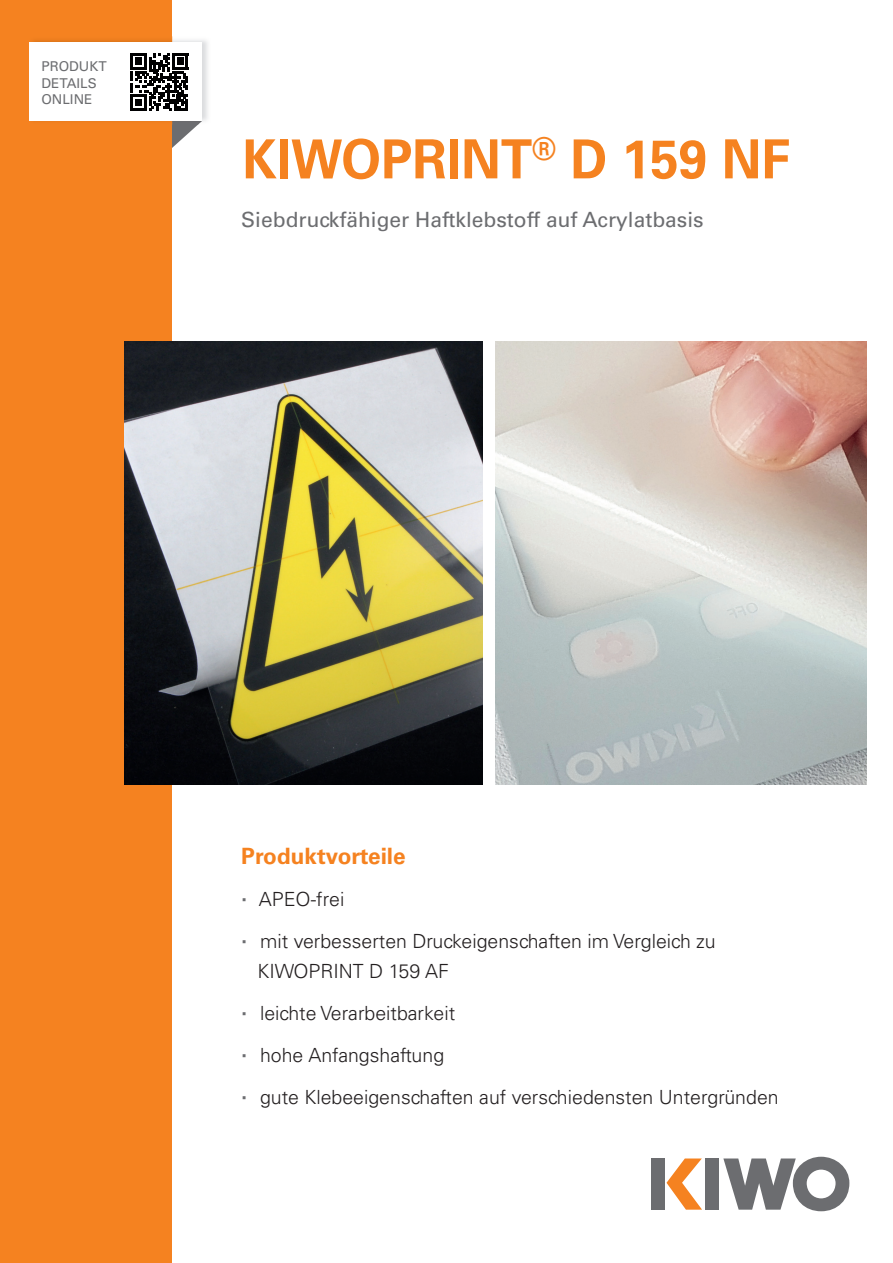
<style>
.page{position:relative;width:893px;height:1263px;background:#fff}
.page>*{position:absolute;margin:0;border:0;box-sizing:border-box;transform-origin:0 0}
.t1{font:700 54px "Univers LT Std";color:#f58220;scale:.95 1}
.t2{font:700 22.5px "Univers LT Std";color:#f58220}
.t3{font:21px "Univers LT Std";color:#6c6d70}
.t4{font:300 19.5px/42px "Univers LT Std";color:#231f20}
.t5{font:13.5px/16.2px "Univers LT Std";color:#6c6d70}
.s1{font-weight:700;font-size:22.5px;color:#6c6d70}
</style>
<div class="page">
<div style="left:0;top:0;width:171px;height:1263px;background:#f58220"></div>
<hr style="left:171px;top:0;width:1px;height:1263px;background:#f58220">
<img style="left:29px;top:36px;width:179px;height:85px">
<div style="left:30px;top:43px;width:172px;height:78px;background:#fff"></div>
<img style="left:125px;top:341px;width:357px;height:443px">
<svg style="left:130px;top:53px;width:72px;height:95px"></svg>
<img style="left:495px;top:341px;width:371px;height:444px">
<svg style="left:666px;top:1158px;width:36px;height:52px"></svg>
<div style="left:652px;top:1158px;width:13px;height:51px;background:#6c6d70"></div>
<svg style="left:723px;top:1157px;width:126px;height:54px"></svg>
<div style="left:705px;top:1158px;width:13px;height:52px;background:#6c6d70"></div>
<p class="t5" style="left:41px;top:59px;width:67px">PRODUKT<br>DETAILS<br>ONLINE</p>
<h1 class="t1" style="left:242px;top:128px;width:578px">KIWOPRINT<sup>®</sup> D 159 NF</h1>
<p class="t3" style="left:241px;top:207px;width:464px">Siebdruckfähiger Haftklebstoff auf Acrylatbasis</p>
<p class="t2" style="left:241px;top:842px;width:166px">Produktvorteile</p>
<p class="t4" style="left:241px;top:878px;width:476px"><span class="s1">∙</span> APEO-frei<br><span class="s1">∙</span> mit verbesserten Druckeigenschaften im Vergleich zu</p>
<p class="t4" style="left:241px;top:950px;width:539px;text-indent:16px">KIWOPRINT D 159 AF<br><span class="s1">∙</span> leichte Verarbeitbarkeit<br><span class="s1">∙</span> hohe Anfangshaftung<br><span class="s1">∙</span> gute Klebeeigenschaften auf verschiedensten Untergründen</p>
</div>
